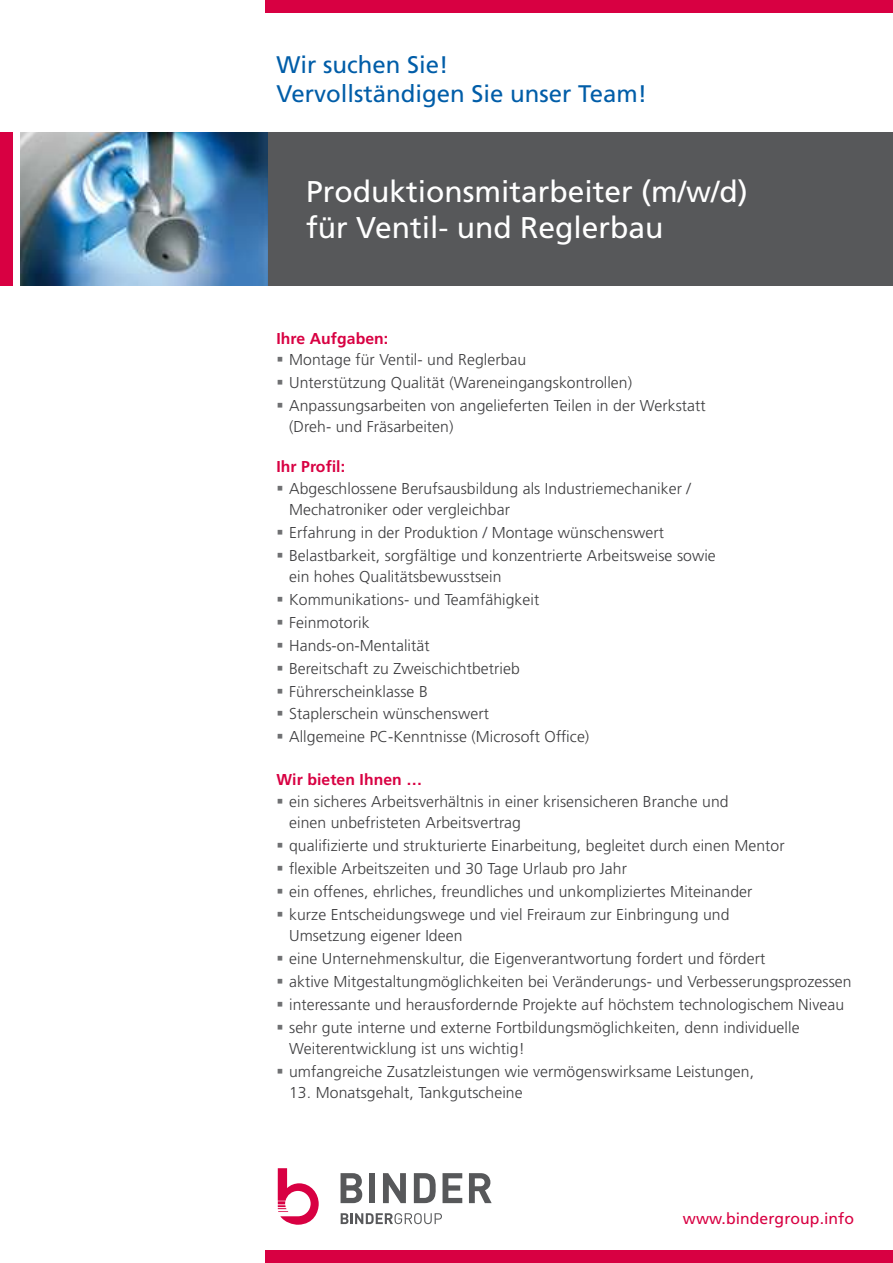
<style>
.page{position:relative;width:893px;height:1263px;background:#fff}
.page>*{position:absolute;margin:0;border:0;box-sizing:border-box;transform-origin:0 0}
.t1{font:30px/36px "Frutiger LT Std";color:#fff}
.t2{font:24px/28.5px "Frutiger LT Std";color:#005da8}
.t3{font:300 15.75px/21px "Frutiger LT Std";letter-spacing:.005em;color:#3d3d3f}
.t4{font:700 15.75px "Frutiger LT Std";letter-spacing:.005em;color:#d80042}
.t5{font:15.75px "Frutiger LT Std";letter-spacing:.005em;color:#d80042}
.s1{color:#6f7072}
</style>
<div class="page">
<div style="left:43px;top:132px;width:850px;height:153px;background:#57585a"></div>
<div style="left:0;top:132px;width:13px;height:153px;background:#d80042"></div>
<div style="left:266px;top:0;width:627px;height:13px;background:#d80042"></div>
<div style="left:266px;top:1250px;width:627px;height:13px;background:#d80042"></div>
<img style="left:20px;top:132px;width:247px;height:153px">
<svg style="left:341px;top:1173px;width:21px;height:30px"></svg>
<div style="left:369px;top:1173px;width:6px;height:30px;background:#57585a"></div>
<svg style="left:383px;top:1173px;width:23px;height:30px"></svg>
<svg style="left:414px;top:1173px;width:22px;height:30px"></svg>
<svg style="left:443px;top:1173px;width:19px;height:30px"></svg>
<svg style="left:469px;top:1173px;width:23px;height:30px"></svg>
<svg style="left:341px;top:1213px;width:101px;height:11px"></svg>
<svg style="left:278px;top:1168px;width:41px;height:57px"></svg>
<h2 class="t2" style="left:276px;top:53px;width:372px">Wir suchen Sie!<br>Vervollständigen Sie unser Team!</h2>
<h1 class="t1" style="left:306px;top:176px;width:443px">Produktionsmitarbeiter (m/w/d) für Ventil- und Reglerbau</h1>
<p class="t4" style="left:276px;top:331px;width:113px">Ihre Aufgaben:</p>
<p class="t3" style="left:276px;top:351px;width:251px"><span class="s1">▪</span> Montage für Ventil- und Reglerbau</p>
<p class="t3" style="left:276px;top:373px;width:357px"><span class="s1">▪</span> Unterstützung Qualität (Wareneingangskontrollen)</p>
<p class="t3" style="left:289px;top:396px;width:418px;text-indent:-13px"><span class="s1">▪</span> Anpassungsarbeiten von angelieferten Teilen in der Werkstatt (Dreh- und Fräsarbeiten)</p>
<p class="t4" style="left:276px;top:460px;width:70px">Ihr Profil:</p>
<p class="t3" style="left:289px;top:479px;width:403px;text-indent:-13px"><span class="s1">▪</span> Abgeschlossene Berufsausbildung als Industriemechaniker /<br>Mechatroniker oder vergleichbar</p>
<p class="t3" style="left:276px;top:523px;width:389px"><span class="s1">▪</span> Erfahrung in der Produktion / Montage wünschenswert</p>
<p class="t3" style="left:289px;top:546px;width:428px;text-indent:-13px"><span class="s1">▪</span> Belastbarkeit, sorgfältige und konzentrierte Arbeitsweise sowie ein hohes Qualitätsbewusstsein</p>
<p class="t3" style="left:276px;top:590px;width:264px"><span class="s1">▪</span> Kommunikations- und Teamfähigkeit</p>
<p class="t3" style="left:276px;top:613px;width:95px"><span class="s1">▪</span> Feinmotorik</p>
<p class="t3" style="left:276px;top:636px;width:155px"><span class="s1">▪</span> Hands-on-Mentalität</p>
<p class="t3" style="left:276px;top:659px;width:245px"><span class="s1">▪</span> Bereitschaft zu Zweischichtbetrieb</p>
<p class="t3" style="left:276px;top:682px;width:153px"><span class="s1">▪</span> Führerscheinklasse B</p>
<p class="t3" style="left:276px;top:705px;width:214px"><span class="s1">▪</span> Staplerschein wünschenswert</p>
<p class="t3" style="left:276px;top:727px;width:314px"><span class="s1">▪</span> Allgemeine PC-Kenntnisse (Microsoft Office)</p>
<p class="t4" style="left:276px;top:773px;width:147px">Wir bieten Ihnen …</p>
<p class="t3" style="left:289px;top:792px;width:441px;text-indent:-13px"><span class="s1">▪</span> ein sicheres Arbeitsverhältnis in einer krisensicheren Branche und einen unbefristeten Arbeitsvertrag</p>
<p class="t3" style="left:276px;top:836px;width:510px"><span class="s1">▪</span> qualifizierte und strukturierte Einarbeitung, begleitet durch einen Mentor</p>
<p class="t3" style="left:276px;top:859px;width:352px"><span class="s1">▪</span> flexible Arbeitszeiten und 30 Tage Urlaub pro Jahr</p>
<p class="t3" style="left:276px;top:882px;width:478px"><span class="s1">▪</span> ein offenes, ehrliches, freundliches und unkompliziertes Miteinander</p>
<p class="t3" style="left:289px;top:905px;width:442px;text-indent:-13px"><span class="s1">▪</span> kurze Entscheidungswege und viel Freiraum zur Einbringung und<br>Umsetzung eigener Ideen</p>
<p class="t3" style="left:276px;top:949px;width:490px"><span class="s1">▪</span> eine Unternehmenskultur, die Eigenverantwortung fordert und fördert</p>
<p class="t3" style="left:276px;top:972px;width:577px"><span class="s1">▪</span> aktive Mitgestaltungmöglichkeiten bei Veränderungs- und Verbesserungsprozessen</p>
<p class="t3" style="left:276px;top:995px;width:569px"><span class="s1">▪</span> interessante und herausfordernde Projekte auf höchstem technologischem Niveau</p>
<p class="t3" style="left:289px;top:1018px;width:512px;text-indent:-13px"><span class="s1">▪</span> sehr gute interne und externe Fortbildungsmöglichkeiten, denn individuelle<br>Weiterentwicklung ist uns wichtig!</p>
<p class="t3" style="left:276px;top:1062px;width:479px"><span class="s1">▪</span> umfangreiche Zusatzleistungen wie vermögenswirksame Leistungen,</p>
<p class="t3" style="left:289px;top:1083px;width:235px">13. Monatsgehalt, Tankgutscheine</p>
<p class="t5" style="left:683px;top:1211px;width:173px">www.bindergroup.info</p>
</div>
